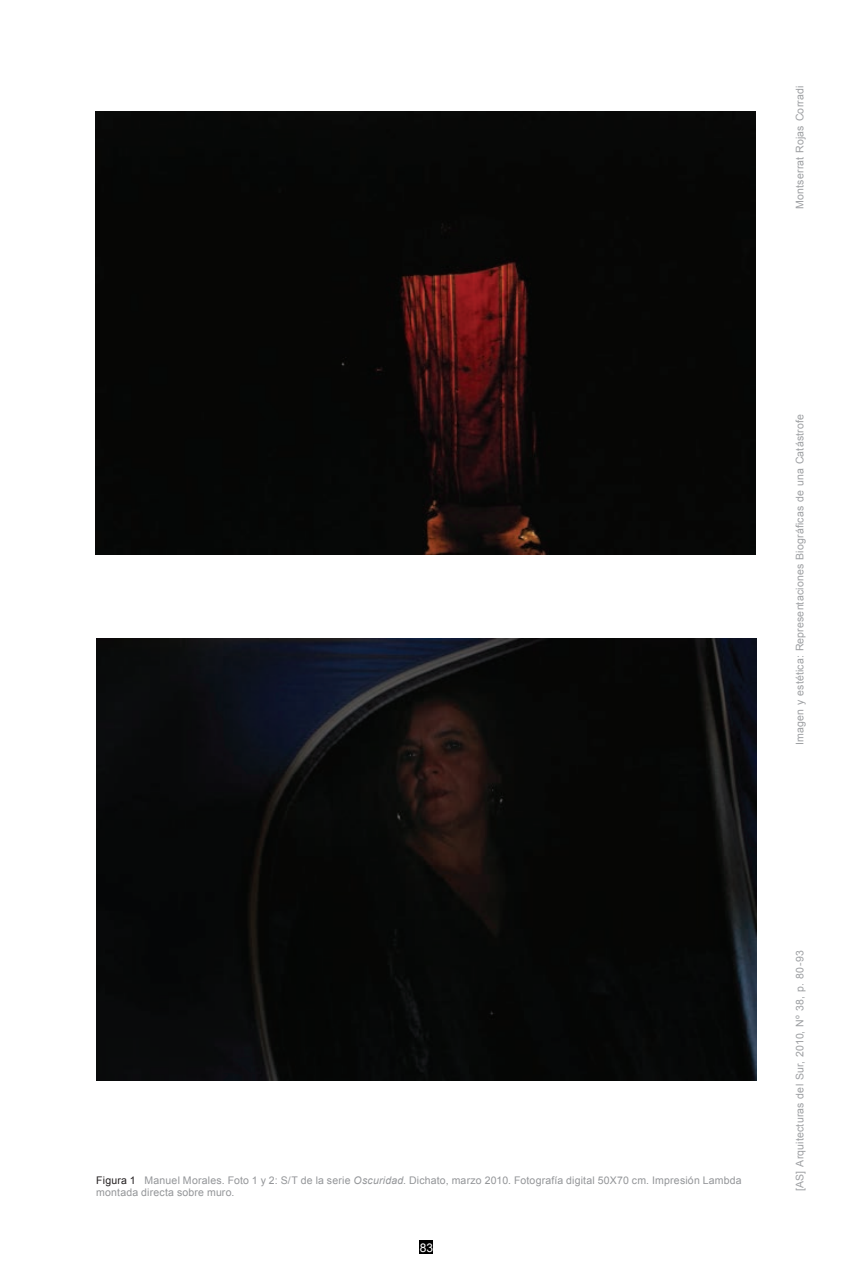
<style>
.page{position:relative;width:851px;height:1276px;background:#fff}
.page>*{position:absolute;margin:0;border:0;box-sizing:border-box;transform-origin:0 0}
.t1{font:12px "Arial";color:#fff}
.t2{font:10.5px/12.6px "Arial";letter-spacing:.02em;color:#939598}
.t3{font:10.5px "Arial";letter-spacing:.02em;color:#9d9fa2}
.s1{color:#231f20}
.s2{font-style:italic}
</style>
<div class="page">
<div style="left:419px;top:1240px;width:14px;height:14px;background:#000"></div>
<img style="left:95px;top:112px;width:660px;height:443px">
<img style="left:96px;top:638px;width:660px;height:443px">
<p class="t3" style="left:792px;top:209px;width:125px;rotate:-90deg">Montserrat Rojas Corradi</p>
<p class="t3" style="left:792px;top:745px;width:332px;rotate:-90deg">Imagen y estética: Representaciones Biográficas de una Catástrofe</p>
<p class="t2" style="left:96px;top:1173px;width:647px"><span class="s1">Figura 1</span> Manuel Morales. Foto 1 y 2: S/T de la serie <span class="s2">Oscuridad</span>. Dichato, marzo 2010. Fotografía digital 50x70 cm. Impresión Lambda montada directa sobre muro.</p>
<p class="t1" style="left:420px;top:1239px;width:15px">83</p>
<p class="t3" style="left:792px;top:1191px;width:242px;rotate:-90deg">[AS] Arquitecturas del Sur, 2010, Nº 38, p. 80-93</p>
</div>
